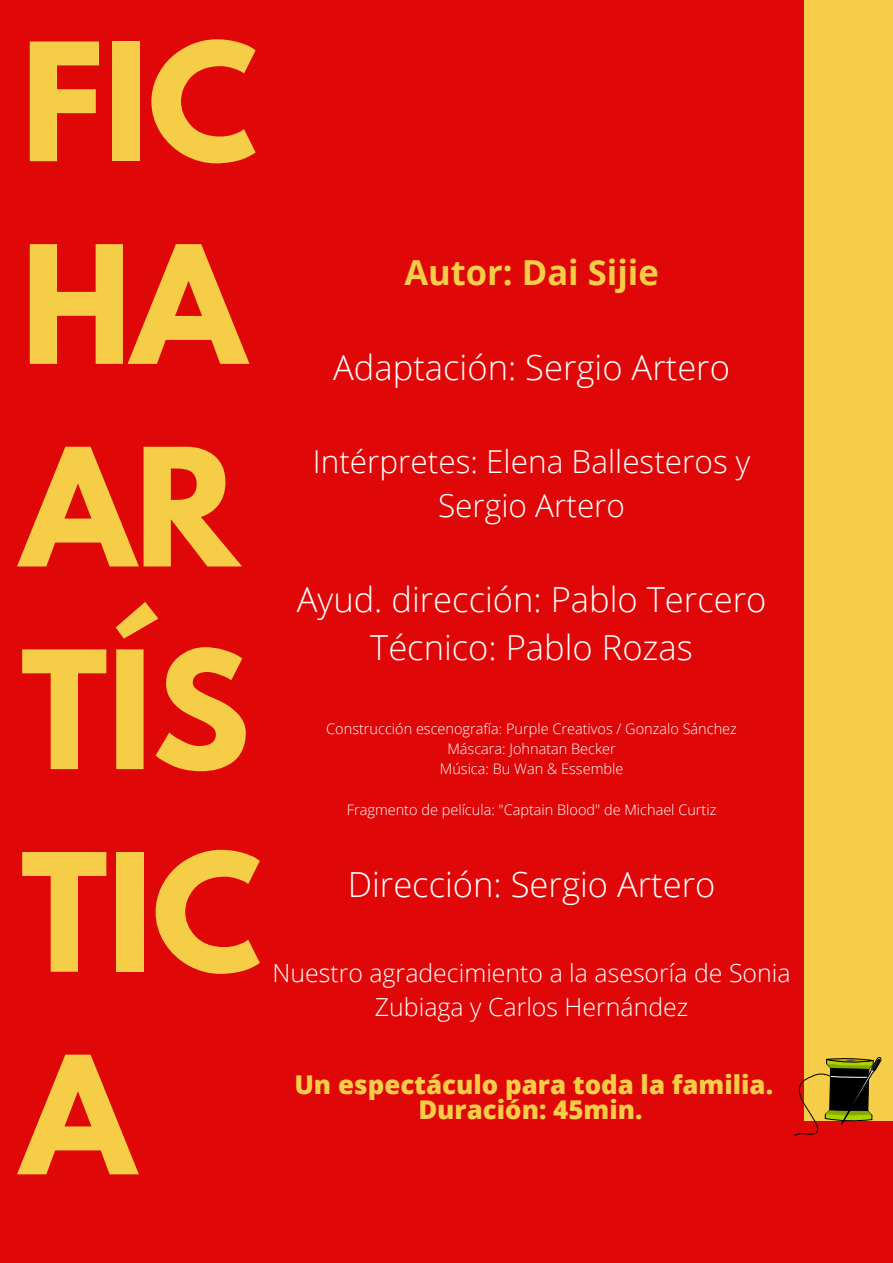
<style>
.page{position:relative;width:893px;height:1263px;background:#df0707}
.page>*{position:absolute;margin:0;border:0;box-sizing:border-box;transform-origin:0 0}
.t1{font:700 145.12px/202.6px "League Spartan";color:#f6cd47}
.t2{font:300 34.58px/47.8px "Open Sans";color:#fff;text-align:center}
.t3{font:700 34.58px "Open Sans";color:#f6cd47}
.t4{font:300 31.58px/43.9px "Open Sans";color:#fff;text-align:center}
.t5{font:800 25.88px/25.7px "Open Sans";color:#f6cd47;text-align:center}
.t6{font:300 24.9px/34.3px "Open Sans";color:#fff;text-align:center}
.t7{font:300 14.48px/20.2px "Open Sans";color:#fff;text-align:center}
</style>
<div class="page">
<div style="left:804px;top:0;width:89px;height:1121px;background:#f6cd47"></div>
<svg style="left:794px;top:1057px;width:87px;height:78px"></svg>
<h1 class="t1" style="left:21px;top:20px;width:242px">FIC<br>HA<br>AR<br>TÍS<br>TIC<br>A</h1>
<h2 class="t3" style="left:404px;top:248px;width:256px">Autor: Dai Sijie</h2>
<h2 class="t2" style="left:333px;top:343px;width:398px">Adaptación: Sergio Artero</h2>
<h3 class="t4" style="left:313px;top:439px;width:439px">Intérpretes: Elena Ballesteros y<br>Sergio Artero</h3>
<h2 class="t2" style="left:297px;top:574px;width:471px">Ayud. dirección: Pablo Tercero<br>Técnico: Pablo Rozas</h2>
<p class="t7" style="left:326px;top:718px;width:412px">Construcción escenografía: Purple Creativos / Gonzalo Sánchez<br>Máscara: Johnatan Becker<br>Música: Bu Wan &amp; Essemble</p>
<p class="t7" style="left:347px;top:799px;width:371px">Fragmento de película: "Captain Blood" de Michael Curtiz</p>
<h2 class="t2" style="left:348px;top:860px;width:369px">Dirección: Sergio Artero</h2>
<h3 class="t6" style="left:272px;top:955px;width:519px">Nuestro agradecimiento a la asesoría de Sonia<br>Zubiaga y Carlos Hernández</h3>
<h3 class="t5" style="left:294px;top:1071px;width:480px">Un espectáculo para toda la familia.<br>Duración: 45min.</h3>
</div>
